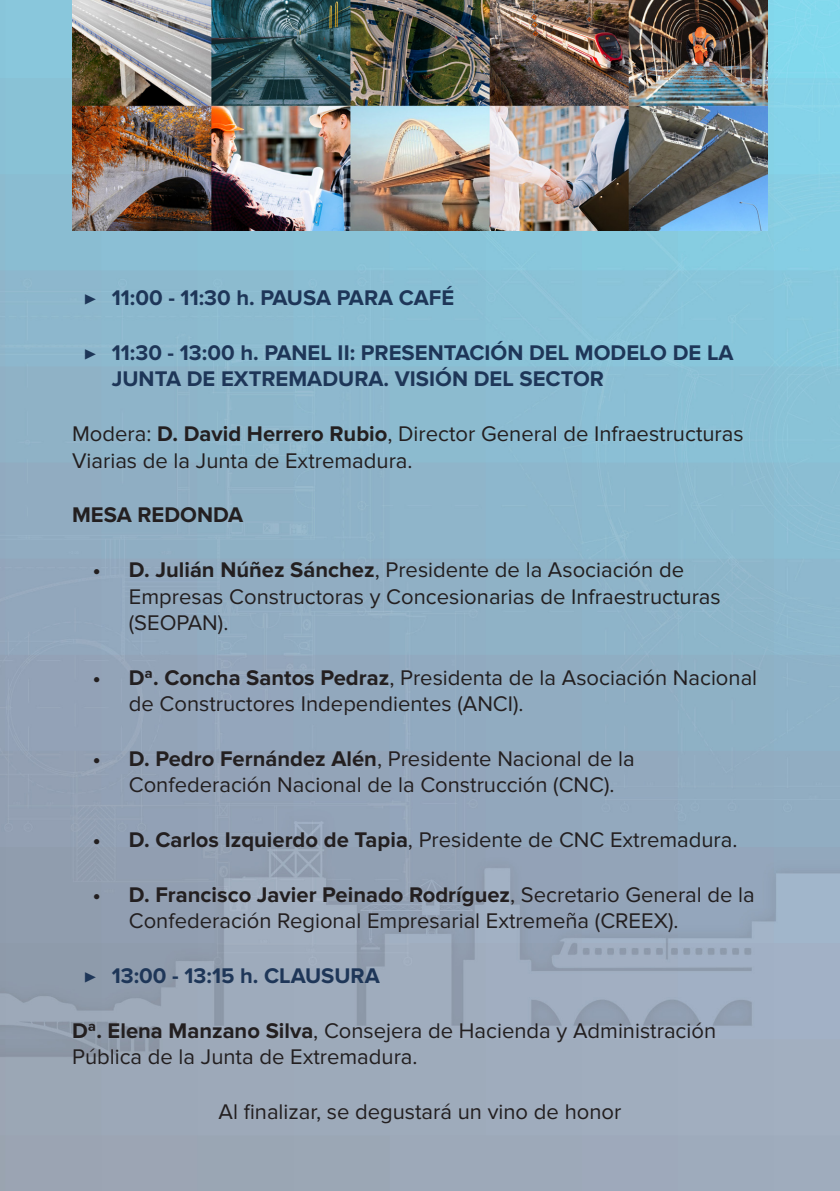
<style>
.page{position:relative;width:840px;height:1191px;background:#fff}
.page>*{position:absolute;margin:0;border:0;box-sizing:border-box;transform-origin:0 0}
.t1{font:22px/26.4px "Proxima Nova";color:#231f20}
.t2{font:700 22px/26.4px "Proxima Nova";color:#1e3658}
.t3{font:700 22px "Proxima Nova";color:#231f20}
.s1{font-family:"Minion Pro";font-weight:400}
.s2{font-weight:700}
</style>
<div class="page">
<img style="left:0;top:0;width:839px;height:1191px">
<img style="left:72px;top:0;width:695px;height:231px">
<p class="t2" style="left:83px;top:285px;width:372px"><span class="s1">▶</span> 11:00 - 11:30 h. PAUSA PARA CAFÉ</p>
<p class="t2" style="left:112px;top:340px;width:623px;text-indent:-28px"><span class="s1">▶</span> 11:30 - 13:00 h. PANEL II: PRESENTACIÓN DEL MODELO DE LA<br>JUNTA DE EXTREMADURA. VISIÓN DEL SECTOR</p>
<p class="t1" style="left:72px;top:421px;width:672px">Modera: <span class="s2">D. David Herrero Rubio</span>, Director General de Infraestructuras<br>Viarias de la Junta de Extremadura.</p>
<p class="t3" style="left:72px;top:502px;width:173px">MESA REDONDA</p>
<p class="t1" style="left:129px;top:557px;width:593px;text-indent:-36px"><span class="s2">• D. Julián Núñez Sánchez</span>, Presidente de la Asociación de<br>Empresas Constructoras y Concesionarias de Infraestructuras (SEOPAN).</p>
<p class="t1" style="left:129px;top:664px;width:629px;text-indent:-36px"><span class="s2">• Dª. Concha Santos Pedraz</span>, Presidenta de la Asociación Nacional de Constructores Independientes (ANCI).</p>
<p class="t1" style="left:129px;top:745px;width:507px;text-indent:-36px"><span class="s2">• D. Pedro Fernández Alén</span>, Presidente Nacional de la<br>Confederación Nacional de la Construcción (CNC).</p>
<p class="t1" style="left:93px;top:827px;width:646px"><span class="s2">• D. Carlos Izquierdo de Tapia</span>, Presidente de CNC Extremadura.</p>
<p class="t1" style="left:129px;top:881px;width:627px;text-indent:-36px"><span class="s2">• D. Francisco Javier Peinado Rodríguez</span>, Secretario General de la<br>Confederación Regional Empresarial Extremeña (CREEX).</p>
<p class="t2" style="left:83px;top:963px;width:298px"><span class="s1">▶</span> 13:00 - 13:15 h. CLAUSURA</p>
<p class="t1" style="left:72px;top:1017px;width:645px"><span class="s2">Dª. Elena Manzano Silva</span>, Consejera de Hacienda y Administración<br>Pública de la Junta de Extremadura.</p>
<p class="t1" style="left:218px;top:1098px;width:404px">Al finalizar, se degustará un vino de honor</p>
</div>
